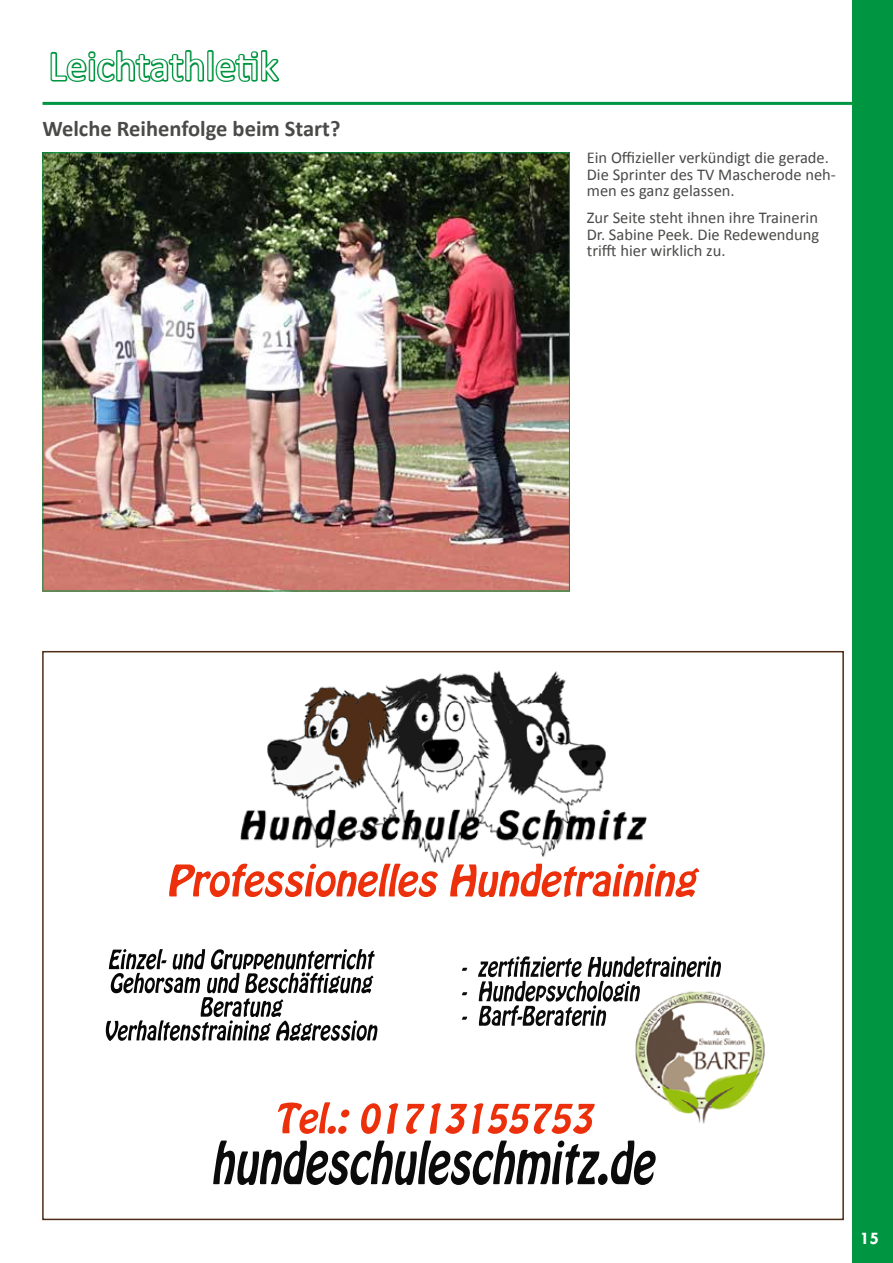
<style>
.page{position:relative;width:893px;height:1263px;background:#fff}
.page>*{position:absolute;margin:0;border:0;box-sizing:border-box;transform-origin:0 0}
.t1{font:42px "Calibri";color:#fff}
.t2{font:700 22.5px "Calibri";color:#4a4a49}
.t3{font:700 18px "Tw Cen";color:#fff}
.t4{font:16.5px/16.5px "Calibri";color:#4a4a49}
</style>
<div class="page">
<div style="left:852px;top:0;width:41px;height:1263px;background:#009641"></div>
<hr style="left:43px;top:102px;width:819px;height:3px;background:#009641">
<svg style="left:50px;top:50px;width:230px;height:32px"></svg>
<img style="left:45px;top:154px;width:523px;height:435px">
<img style="left:240px;top:670px;width:525px;height:515px">
<img style="left:516px;top:956px;width:195px;height:21px">
<img style="left:478px;top:981px;width:163px;height:21px">
<img style="left:478px;top:1005px;width:129px;height:21px">
<img style="left:108px;top:949px;width:267px;height:21px">
<img style="left:110px;top:972px;width:219px;height:22px">
<img style="left:200px;top:997px;width:83px;height:20px">
<img style="left:105px;top:1020px;width:252px;height:21px">
<img style="left:213px;top:1140px;width:423px;height:45px">
<img style="left:278px;top:1102px;width:317px;height:33px">
<img style="left:169px;top:864px;width:487px;height:34px">
<h1 class="t1" style="left:49px;top:40px;width:231px">Leichtathletik</h1>
<h2 class="t2" style="left:43px;top:114px;width:299px">Welche Reihenfolge beim Start?</h2>
<p class="t4" style="left:587px;top:149px;width:251px">Ein Offizieller verkündigt die gerade.<br>Die Sprinter des TV Mascherode neh&shy;men es ganz gelassen.</p>
<p class="t4" style="left:587px;top:210px;width:234px;text-align:justify">Zur Seite steht ihnen ihre Trainerin Dr. Sabine Peek. Die Redewendung trifft hier wirklich zu.</p>
<p class="t3" style="left:860px;top:1228px;width:21px">15</p>
</div>
